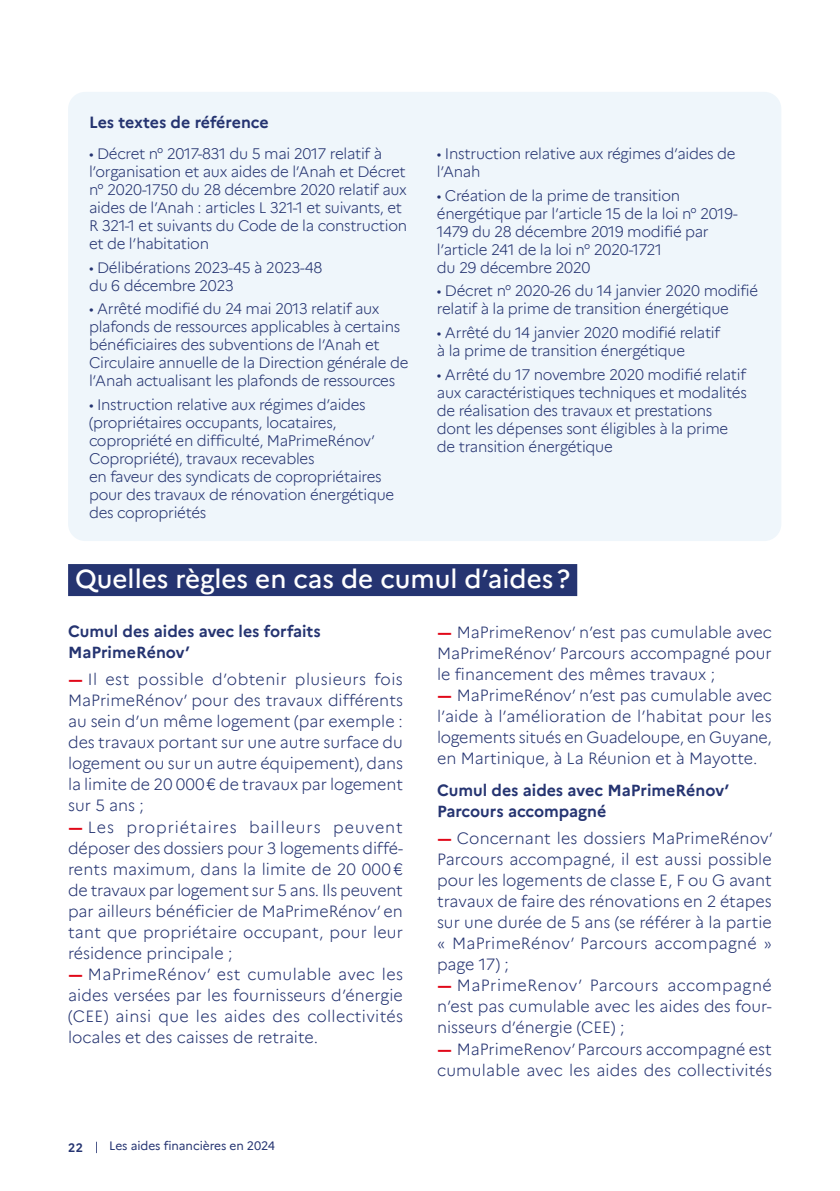
<style>
.page{position:relative;width:840px;height:1191px;background:#fff}
.page>*{position:absolute;margin:0;border:0;box-sizing:border-box;transform-origin:0 0}
.t1{font:500 26px "Marianne";color:#fff}
.t2{font:300 16px/21px "Marianne";color:#253471;text-align:justify}
.t3{font:700 16px/21px "Marianne";color:#253471}
.t4{font:300 15px/18px "Marianne";letter-spacing:-.02em;color:#253471}
.t5{font:12px "Marianne";letter-spacing:-.005em;color:#253471}
.t6{font:700 12px "Marianne";color:#253471}
.s1{font-weight:700;font-size:16.2px;color:#e10819}
</style>
<div class="page">
<div style="left:68px;top:564px;width:509px;height:32px;background:#253471"></div>
<div style="left:68px;top:92px;width:712px;height:449px;background:#eff6fb;border-radius:17px"></div>
<svg style="left:96px;top:1141px;width:1px;height:12px"></svg>
<h5 class="t3" style="left:89px;top:111px;width:181px">Les textes de référence</h5>
<p class="t4" style="left:89px;top:145px;width:319px">• Décret n° 2017-831 du 5 mai 2017 relatif à l’organisation et aux aides de l’Anah et Décret n° 2020-1750 du 28 décembre 2020 relatif aux aides de l’Anah : articles L 321-1 et suivants, et R 321-1 et suivants du Code de la construction et de l’habitation</p>
<p class="t4" style="left:89px;top:258px;width:235px">• Délibérations 2023-45 à 2023-48 du 6 décembre 2023</p>
<p class="t4" style="left:89px;top:300px;width:321px">• Arrêté modifié du 24 mai 2013 relatif aux plafonds de ressources applicables à certains bénéficiaires des subventions de l’Anah et Circulaire annuelle de la Direction générale de l’Anah actualisant les plafonds de ressources</p>
<p class="t4" style="left:89px;top:396px;width:306px">• Instruction relative aux régimes d’aides (propriétaires occupants, locataires, copropriété en difficulté, MaPrimeRénov’ Copropriété), travaux recevables<br>en faveur des syndicats de copropriétaires pour des travaux de rénovation énergétique des copropriétés</p>
<p class="t4" style="left:436px;top:145px;width:300px">• Instruction relative aux régimes d’aides de l’Anah</p>
<p class="t4" style="left:436px;top:186px;width:302px">• Création de la prime de transition énergétique par l’article 15 de la loi n° 2019- 1479 du 28 décembre 2019 modifié par l’article 241 de la loi n° 2020-1721<br>du 29 décembre 2020</p>
<p class="t4" style="left:436px;top:282px;width:323px">• Décret n° 2020-26 du 14 janvier 2020 modifié</p>
<p class="t4" style="left:436px;top:300px;width:293px">relatif à la prime de transition énergétique</p>
<p class="t4" style="left:436px;top:324px;width:284px">• Arrêté du 14 janvier 2020 modifié relatif à la prime de transition énergétique</p>
<p class="t4" style="left:436px;top:365px;width:311px">• Arrêté du 17 novembre 2020 modifié relatif aux caractéristiques techniques et modalités de réalisation des travaux et prestations dont les dépenses sont éligibles à la prime de transition énergétique</p>
<h3 class="t1" style="left:75px;top:559px;width:496px">Quelles règles en cas de cumul d’aides ?</h3>
<h4 class="t3" style="left:68px;top:621px;width:254px">Cumul des aides avec les forfaits<br>MaPrimeRénov’</h4>
<p class="t2" style="left:68px;top:669px;width:336px"><span class="s1">-</span>Il est possible d’obtenir plusieurs fois MaPrimeRénov’ pour des travaux différents au sein d’un même logement (par exemple : des travaux portant sur une autre surface du logement ou sur un autre équipement), dans la limite de 20 000€ de travaux par logement sur 5 ans ;</p>
<p class="t2" style="left:68px;top:816px;width:336px"><span class="s1">-</span>Les propriétaires bailleurs peuvent déposer des dossiers pour 3 logements diffé&shy;rents maximum, dans la limite de 20 000€ de travaux par logement sur 5 ans. Ils peuvent par ailleurs bénéficier de MaPrimeRénov’ en tant que propriétaire occupant, pour leur résidence principale ;</p>
<p class="t2" style="left:68px;top:963px;width:336px"><span class="s1">-</span>MaPrimeRénov’ est cumulable avec les aides versées par les fournisseurs d’énergie (CEE) ainsi que les aides des collectivités locales et des caisses de retraite.</p>
<p class="t2" style="left:437px;top:621px;width:336px"><span class="s1">-</span>MaPrimeRenov’ n’est pas cumulable avec MaPrimeRénov’ Parcours accompagné pour le financement des mêmes travaux ;</p>
<p class="t2" style="left:437px;top:684px;width:336px"><span class="s1">-</span>MaPrimeRénov’ n’est pas cumulable avec l’aide à l’amélioration de l’habitat pour les logements situés en Guadeloupe, en Guyane, en Martinique, à La Réunion et à Mayotte.</p>
<h4 class="t3" style="left:437px;top:780px;width:293px">Cumul des aides avec MaPrimeRénov’<br>Parcours accompagné</h4>
<p class="t2" style="left:437px;top:828px;width:337px"><span class="s1">-</span>Concernant les dossiers MaPrimeRénov’ Parcours accompagné, il est aussi possible pour les logements de classe E, F ou G avant travaux de faire des rénovations en 2 étapes sur une durée de 5 ans (se référer à la partie « MaPrimeRénov’ Parcours accompagné » page 17) ;</p>
<p class="t2" style="left:437px;top:975px;width:336px"><span class="s1">-</span>MaPrimeRenov’ Parcours accompagné n’est pas cumulable avec les aides des four&shy;nisseurs d’énergie (CEE) ;</p>
<p class="t2" style="left:437px;top:1038px;width:336px"><span class="s1">-</span>MaPrimeRenov’ Parcours accompagné est cumulable avec les aides des collectivités</p>
<p class="t6" style="left:68px;top:1140px;width:16px">22</p>
<p class="t5" style="left:109px;top:1138px;width:167px">Les aides financières en 2024</p>
</div>
